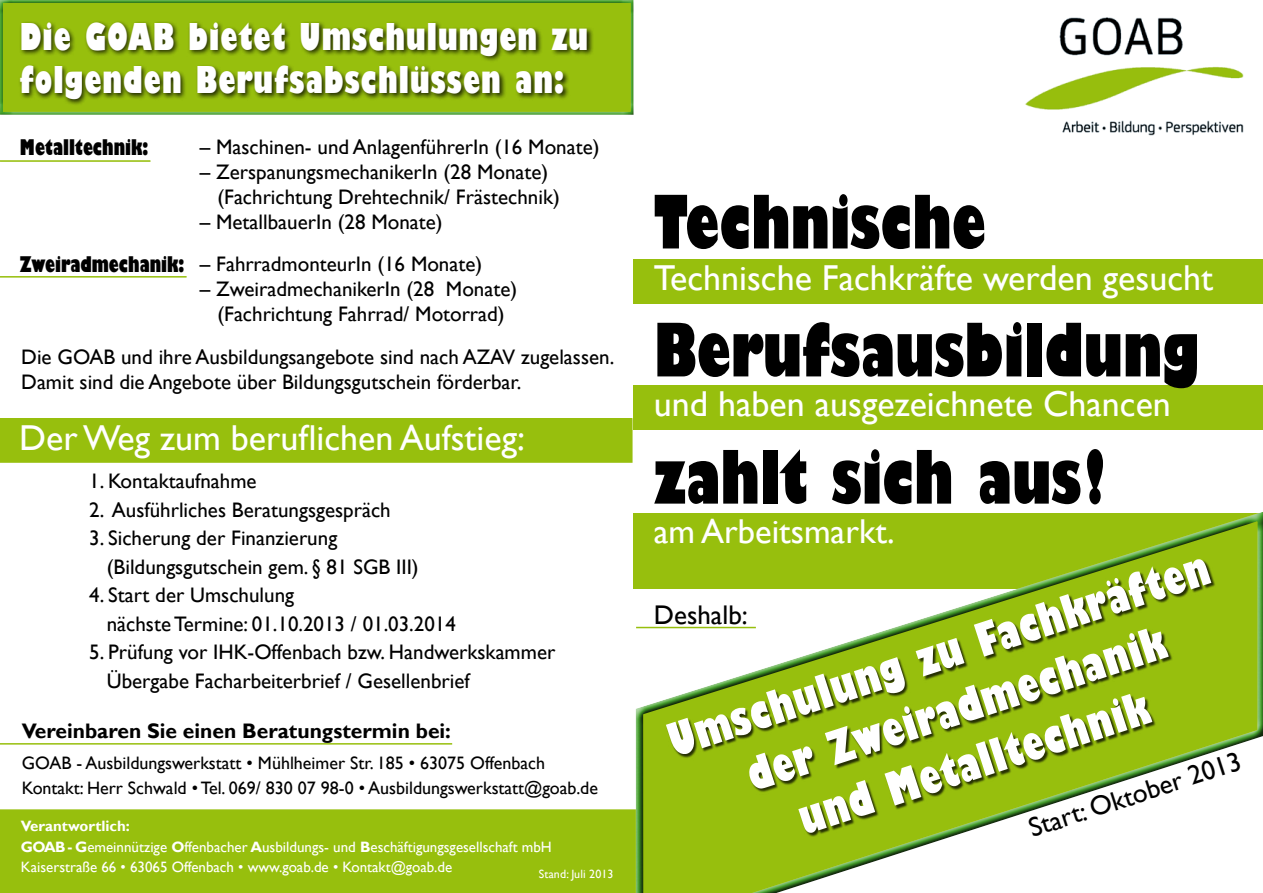
<style>
.page{position:relative;width:1263px;height:893px;background:#fff}
.page>*{position:absolute;margin:0;border:0;box-sizing:border-box;transform-origin:0 0}
.t1{font:800 condensed 72px/127.5px "Gill Sans";color:#000}
.t2{font:800 condensed 45px/57px "Gill Sans";color:#fff;text-align:center}
.t3{font:36px "Gill Sans";color:#fff}
.t4{font:800 condensed 36px/43.2px "Gill Sans";letter-spacing:.03em;color:#fff}
.t5{font:34.5px "Gill Sans";color:#fff}
.t6{font:27px "Gill Sans";color:#000}
.t7{font:21px/25.2px "Gill Sans";color:#000}
.t8{font:700 21px "Gill Sans";color:#000}
.t9{font:800 condensed 21px "Gill Sans";color:#000}
.t10{font:18px/25.5px "Gill Sans";color:#000}
.t11{font:15px/20.4px "Gill Sans";color:#fff}
.t12{font:12px "Gill Sans";letter-spacing:.01em;color:#fff}
.s1{font-weight:700}
</style>
<div class="page">
<img style="left:1025px;top:17px;width:219px;height:118px">
<div style="left:0;top:1px;width:635px;height:114px;background:#000;opacity:.75"></div>
<hr style="left:0;top:160px;width:150px;height:2px;background:#97bf0d">
<hr style="left:0;top:276px;width:187px;height:2px;background:#97bf0d">
<div style="left:634px;top:259px;width:629px;height:45px;background:#97bf0d"></div>
<div style="left:634px;top:386px;width:629px;height:44px;background:#97bf0d"></div>
<hr style="left:0;top:743px;width:452px;height:2px;background:#97bf0d">
<div style="left:0;top:809px;width:567px;height:84px;background:#97bf0d"></div>
<svg style="left:567px;top:512px;width:696px;height:381px;fill:#97bf0f"></svg>
<div style="left:0;top:418px;width:632px;height:45px;background:#97bf0d"></div>
<div style="left:18px;top:20px;width:576px;height:86px;background:#000;opacity:.75"></div>
<div style="left:666px;top:560px;width:549px;height:277px;background:#000;opacity:.75"></div>
<hr style="left:636px;top:627px;width:120px;height:1px;background:#97bf0d">
<div style="left:19px;top:426px;width:594px;height:26px;background:#97bf0d"></div>
<h3 class="t4" style="left:20px;top:17px;width:570px">Die GOAB bietet Umschulungen zu folgenden Berufsabschlüssen an:</h3>
<p class="t9" style="left:20px;top:135px;width:130px">Metalltechnik:</p>
<p class="t9" style="left:20px;top:251px;width:166px">Zweiradmechanik:</p>
<p class="t7" style="left:200px;top:134px;width:401px">– Maschinen- und AnlagenführerIn (16 Monate)</p>
<p class="t7" style="left:217px;top:160px;width:344px;text-indent:-18px">– ZerspanungsmechanikerIn (28 Monate) (Fachrichtung Drehtechnik/ Frästechnik)</p>
<p class="t7" style="left:200px;top:210px;width:244px">– MetallbauerIn (28 Monate)</p>
<p class="t7" style="left:200px;top:251px;width:284px">– FahrradmonteurIn (16 Monate)</p>
<p class="t7" style="left:200px;top:277px;width:319px;text-align:center">– ZweiradmechanikerIn (28 Monate) (Fachrichtung Fahrrad/ Motorrad)</p>
<p class="t7" style="left:21px;top:345px;width:594px">Die GOAB und ihre Ausbildungsangebote sind nach AZAV zugelassen.<br>Damit sind die Angebote über Bildungsgutschein förderbar.</p>
<h3 class="t3" style="left:19px;top:417px;width:507px">Der Weg zum beruflichen Aufstieg:</h3>
<p class="t7" style="left:89px;top:469px;width:169px">1. Kontaktaufnahme</p>
<p class="t7" style="left:89px;top:497px;width:303px">2. Ausführliches Beratungsgespräch</p>
<p class="t7" style="left:107px;top:524px;width:313px;line-height:28.5px;text-indent:-18px">3. Sicherung der Finanzierung (Bildungsgutschein gem. § 81 SGB III)</p>
<p class="t7" style="left:107px;top:581px;width:351px;line-height:28.5px;text-indent:-18px">4. Start der Umschulung<br>nächste Termine: 01.10.2013 / 01.03.2014</p>
<p class="t7" style="left:107px;top:638px;width:450px;line-height:28.5px;text-indent:-18px">5. Prüfung vor IHK-Offenbach bzw. Handwerkskammer<br>Übergabe Facharbeiterbrief / Gesellenbrief</p>
<p class="t8" style="left:22px;top:718px;width:430px">Vereinbaren Sie einen Beratungstermin bei:</p>
<p class="t10" style="left:22px;top:750px;width:578px">GOAB - Ausbildungswerkstatt • Mühlheimer Str. 185 • 63075 Offenbach<br>Kontakt: Herr Schwald • Tel. 069/ 830 07 98-0 • Ausbildungswerkstatt@goab.de</p>
<p class="t11" style="left:21px;top:816px;width:532px"><span class="s1">Verantwortlich:<br>GOAB - G</span>emeinnützige <span class="s1">O</span>ffenbacher <span class="s1">A</span>usbildungs- und <span class="s1">B</span>eschäftigungsgesellschaft mbH<br>Kaiserstraße 66 • 63065 Offenbach • www.goab.de • Kontakt@goab.de</p>
<p class="t12" style="left:539px;top:867px;width:76px">Stand: Juli 2013</p>
<h1 class="t1" style="left:654px;top:162px;width:547px">Technische<br>Berufsausbildung zahlt sich aus!</h1>
<h3 class="t5" style="left:654px;top:511px;width:242px">am Arbeitsmarkt.</h3>
<h2 class="t2" style="left:661px;top:717px;width:568px;rotate:-18deg">Umschulung zu Fachkräften der Zweiradmechanik<br>und Metalltechnik</h2>
<h3 class="t3" style="left:654px;top:257px;width:561px">Technische Fachkräfte werden gesucht</h3>
<h3 class="t3" style="left:654px;top:383px;width:519px">und haben ausgezeichnete Chancen</h3>
<p class="t6" style="left:654px;top:599px;width:95px">Deshalb:</p>
<p class="t6" style="left:1025px;top:813px;width:223px;rotate:-18deg">Start: Oktober 2013</p>
</div>
